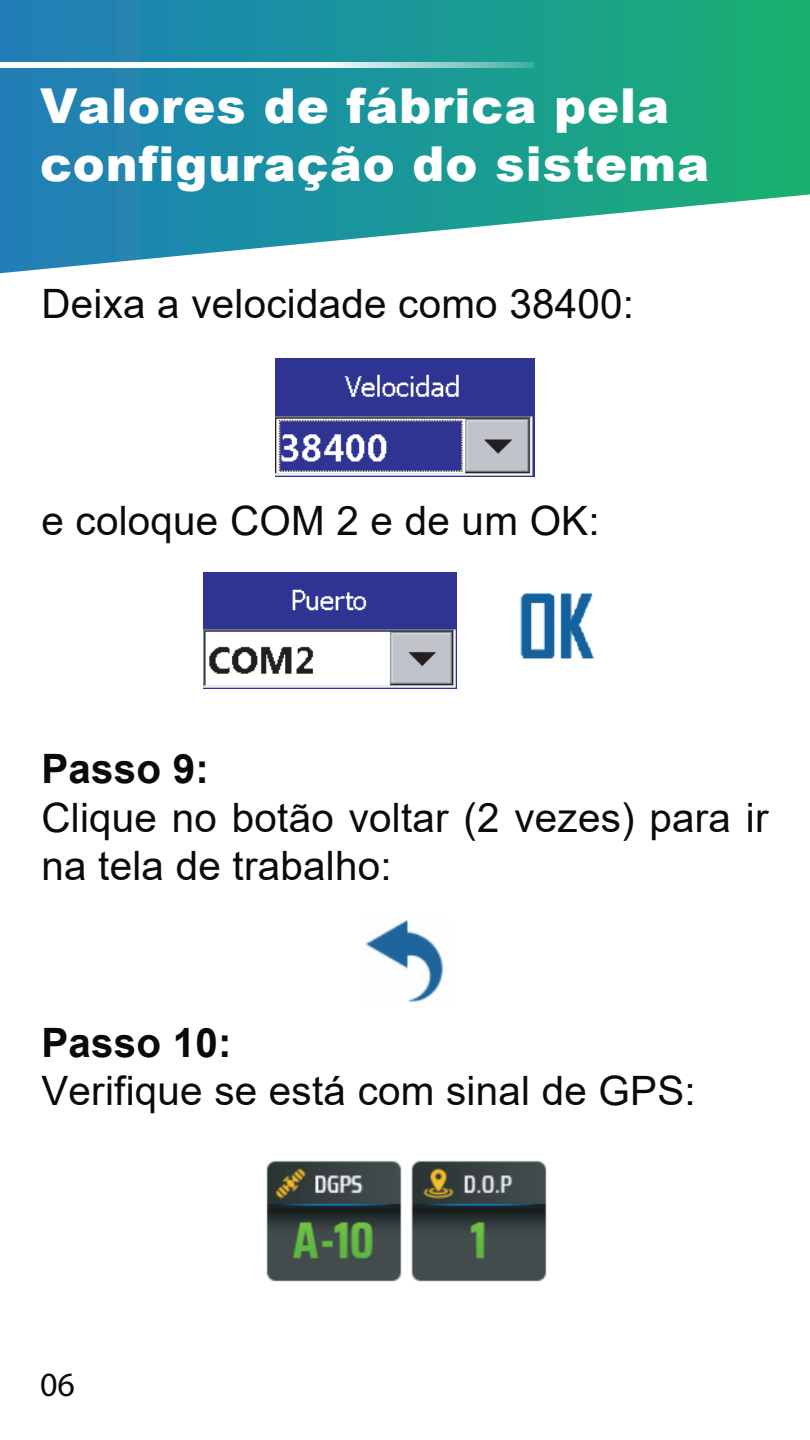
<style>
.page{position:relative;width:810px;height:1440px;background:#fff}
.page>*{position:absolute;margin:0;border:0;box-sizing:border-box;transform-origin:0 0}
.t1{font:900 48.15px/57.6px "Arial";letter-spacing:.02em;color:#fff}
.t2{font:40.5px/48.4px "Arial";letter-spacing:.005em;color:#0b090c}
.t3{font:700 40.5px "Arial";letter-spacing:.005em;color:#0b090c}
.t4{font:34.05px "Myriad Pro";color:#0b090c}
</style>
<div class="page">
<svg style="left:0;top:0;width:810px;height:273px;background:#3da4a8"></svg>
<svg style="left:0;top:63px;width:534px;height:5px"></svg>
<img style="left:365px;top:920px;width:78px;height:82px">
<img style="left:275px;top:358px;width:260px;height:119px">
<img style="left:203px;top:573px;width:254px;height:115px">
<img style="left:520px;top:593px;width:75px;height:66px">
<img style="left:266px;top:1160px;width:280px;height:122px">
<p class="t1" style="left:40px;top:76px;width:671px">Valores de fábrica pela configuração do sistema</p>
<p class="t2" style="left:41px;top:279px;width:594px">Deixa a velocidade como 38400:</p>
<p class="t2" style="left:41px;top:496px;width:560px">e coloque COM 2 e de um OK:</p>
<p class="t3" style="left:41px;top:741px;width:169px">Passo 9:</p>
<p class="t2" style="left:41px;top:793px;width:728px">Clique no botão voltar (2 vezes) para ir na tela de trabalho:</p>
<p class="t3" style="left:41px;top:1014px;width:192px">Passo 10:</p>
<p class="t2" style="left:41px;top:1067px;width:656px">Verifique se está com sinal de GPS:</p>
<p class="t4" style="left:40px;top:1364px;width:36px">06</p>
</div>
